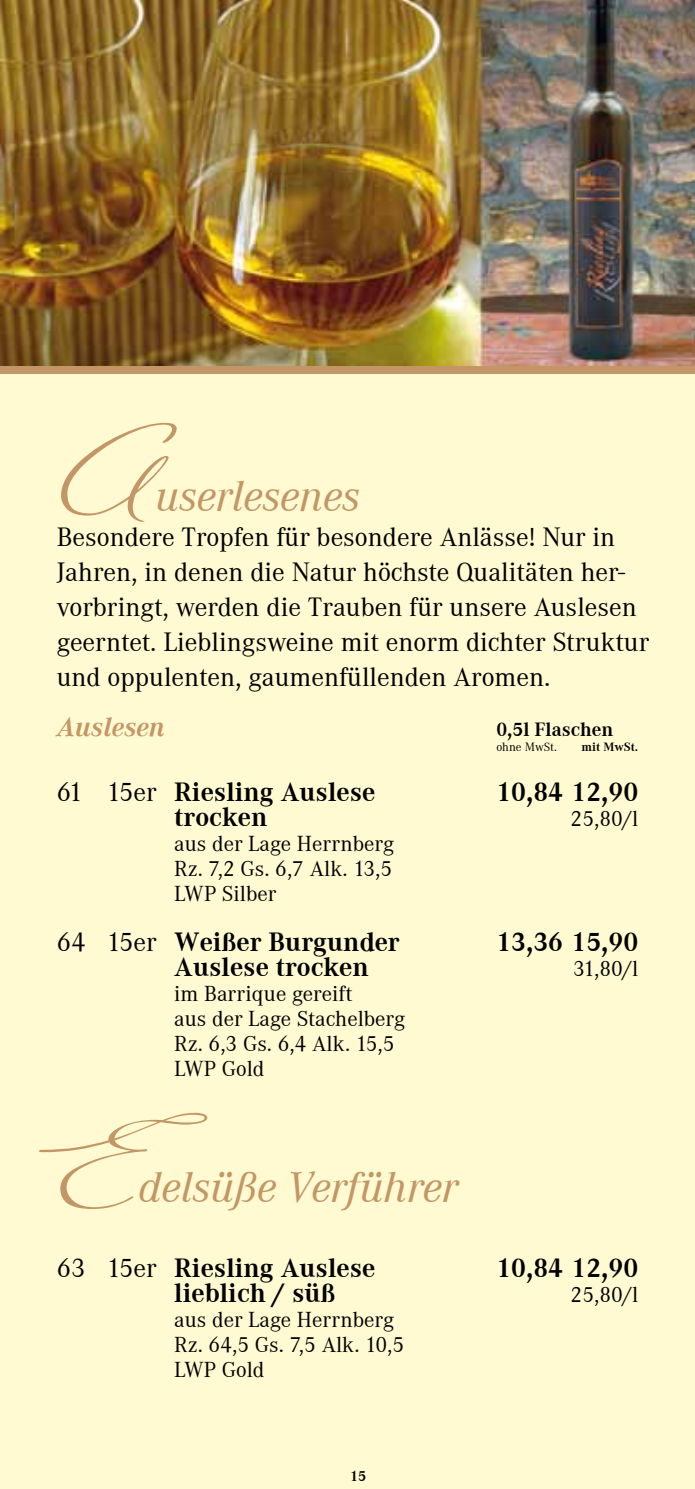
<style>
.page{position:relative;width:695px;height:1489px;background:#fff}
.page>*{position:absolute;margin:0;border:0;box-sizing:border-box;transform-origin:0 0}
.t1{font:120px "Miss Le Gatees";color:#c39666;scale:1.5 1}
.t2{font:45px "Corpo A Italic";color:#c39666}
.t3{font:27.5px/35px "Corporate A";color:#000}
.t4{font:27.5px "Corpo A Bold";color:#000}
.t5{font:italic 27.5px "Corpo A Bold";color:#c39666}
.t6{font:22.5px/25px "Corporate A";color:#000}
.t7{font:20px "Corpo A Bold";color:#000}
.t8{font:15px "Corpo A Bold";color:#000}
.t9{font:12.5px "Corporate A";color:#000}
.t10{font:12.5px "Corpo A Bold";color:#000}
.s1{font-family:"Corporate A"}
</style>
<div class="page">
<div style="left:0;top:0;width:694px;height:1488px;background:#fffad1"></div>
<img style="left:1px;top:0;width:693px;height:366px">
<div style="left:0;top:366px;width:694px;height:7px;background:#c39666"></div>
<h1 class="t1" style="left:57px;top:399px;width:67px">A</h1>
<h2 class="t2" style="left:155px;top:470px;width:206px">userlesenes</h2>
<p class="t3" style="left:57px;top:519px;width:594px">Besondere Tropfen für besondere Anlässe! Nur in Jahren, in denen die Natur höchste Qualitäten her&shy;vorbringt, werden die Trauben für unsere Auslesen geerntet. Lieblingsweine mit enorm dichter Struktur und oppulenten, gaumenfüllenden Aromen.</p>
<p class="t5" style="left:57px;top:710px;width:110px">Auslesen</p>
<p class="t7" style="left:496px;top:718px;width:118px">0,5l Flaschen</p>
<p class="t9" style="left:496px;top:739px;width:62px">ohne MwSt.</p>
<p class="t10" style="left:581px;top:739px;width:58px">mit MwSt.</p>
<p class="t4" style="left:57px;top:776px;width:320px"><span class="s1">61 15er</span> Riesling Auslese</p>
<p class="t4" style="left:496px;top:776px;width:143px">10,84 12,90</p>
<p class="t4" style="left:174px;top:801px;width:94px">trocken</p>
<p class="t6" style="left:570px;top:806px;width:69px">25,80/l</p>
<p class="t6" style="left:174px;top:831px;width:221px;text-align:justify">aus der Lage Herrnberg Rz. 7,2 Gs. 6,7 Alk. 13,5<br>LWP Silber</p>
<p class="t4" style="left:57px;top:926px;width:344px"><span class="s1">64 15er</span> Weißer Burgunder</p>
<p class="t4" style="left:496px;top:926px;width:143px">13,36 15,90</p>
<p class="t4" style="left:174px;top:951px;width:196px">Auslese trocken</p>
<p class="t6" style="left:573px;top:956px;width:67px">31,80/l</p>
<p class="t6" style="left:174px;top:981px;width:232px">im Barrique gereift<br>aus der Lage Stachelberg<br>Rz. 6,3 Gs. 6,4 Alk. 15,5<br>LWP Gold</p>
<h1 class="t1" style="left:57px;top:1090px;width:114px">E</h1>
<h2 class="t2" style="left:138px;top:1161px;width:320px">delsüße Verführer</h2>
<p class="t4" style="left:57px;top:1252px;width:320px"><span class="s1">63 15er</span> Riesling Auslese</p>
<p class="t4" style="left:496px;top:1252px;width:143px">10,84 12,90</p>
<p class="t4" style="left:174px;top:1277px;width:163px">lieblich / süß</p>
<p class="t6" style="left:570px;top:1282px;width:69px">25,80/l</p>
<p class="t6" style="left:174px;top:1307px;width:231px">aus der Lage Herrnberg<br>Rz. 64,5 Gs. 7,5 Alk. 10,5<br>LWP Gold</p>
<p class="t8" style="left:350px;top:1467px;width:18px">15</p>
</div>
